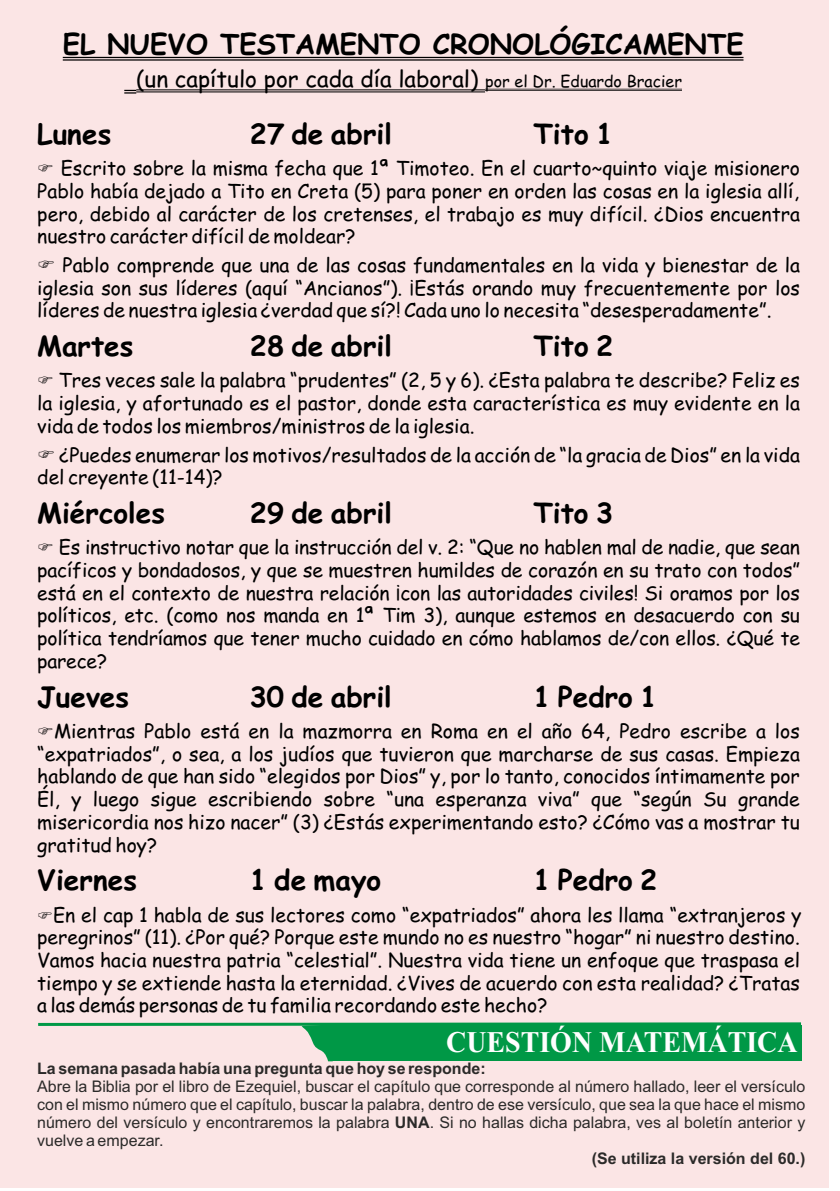
<style>
.page{position:relative;width:840px;height:1191px;background:#fff}
.page>*{position:absolute;margin:0;border:0;box-sizing:border-box;transform-origin:0 0}
.t1{font:700 30px "Times New Roman";color:#fefefe;scale:.93 1}
.t2{font:700 28px "Comic Sans MS";color:#000}
.t3{font:700 27.6px "Comic Sans MS";color:#000}
.t4{font:22.6px "Comic Sans MS";color:#000}
.t5{font:19.4px/22.8px "Comic Sans MS";color:#000;text-align:justify}
.t6{font:16px/17.8px "Arial";color:#2b2a29;text-align:justify}
.t7{font:700 16px "Arial";color:#2b2a29}
.s1{font-size:16px}
.s2{font-size:18px}
.s3{font-weight:700}
</style>
<div class="page">
<div style="left:0;top:0;width:828px;height:1187px;background:#fbe5e5"></div>
<hr style="left:63px;top:57px;width:680px;height:1px;background:#000">
<hr style="left:63px;top:59px;width:680px;height:2px;background:#000">
<svg style="left:124px;top:90px;width:12px;height:4px"></svg>
<hr style="left:136px;top:89px;width:349px;height:1px;background:#000">
<hr style="left:136px;top:91px;width:349px;height:1px;background:#000">
<hr style="left:485px;top:89px;width:196px;height:1px;background:#000">
<hr style="left:485px;top:90px;width:196px;height:1px;background:#000">
<svg style="left:301px;top:1026px;width:32px;height:35px"></svg>
<div style="left:330px;top:1025px;width:471px;height:35px;background:#009846"></div>
<svg style="left:38px;top:1022px;width:762px;height:4px;fill:#009846"></svg>
<h3 class="t3" style="left:63px;top:32px;width:682px">EL NUEVO TESTAMENTO CRONOLÓGICAMENTE</h3>
<p class="t4" style="left:136px;top:69px;width:547px">(un capítulo por cada día laboral) <span class="s1">por el Dr. Eduardo Bracier</span></p>
<h2 class="t2" style="left:37px;top:121px;width:75px">Lunes</h2>
<h2 class="t2" style="left:250px;top:121px;width:143px">27 de abril</h2>
<h2 class="t2" style="left:533px;top:121px;width:81px">Tito 1</h2>
<p class="t5" style="left:37px;top:159px;width:764px;text-indent:23px">Escrito sobre la misma fecha que 1ª Timoteo. En el cuarto<span class="s2">~</span>quinto viaje misionero Pablo había dejado a Tito en Creta (5) para poner en orden las cosas en la iglesia allí, pero, debido al carácter de los cretenses, el trabajo es muy difícil. ¿Dios encuentra nuestro carácter difícil de moldear?</p>
<p class="t5" style="left:37px;top:255px;width:763px;text-indent:25px">Pablo comprende que una de las cosas fundamentales en la vida y bienestar de la iglesia son sus líderes (aquí “Ancianos”). ¡Estás orando muy frecuentemente por los líderes de nuestra iglesia ¿verdad que sí?! Cada uno lo necesita “desesperadamente”.</p>
<h2 class="t2" style="left:37px;top:334px;width:98px">Martes</h2>
<h2 class="t2" style="left:250px;top:334px;width:143px">28 de abril</h2>
<h2 class="t2" style="left:533px;top:334px;width:81px">Tito 2</h2>
<p class="t5" style="left:37px;top:371px;width:763px;text-indent:21px">Tres veces sale la palabra “prudentes” (2, 5 y 6). ¿Esta palabra te describe? Feliz es la iglesia, y afortunado es el pastor, donde esta característica es muy evidente en la vida de todos los miembros/ministros de la iglesia.</p>
<p class="t5" style="left:37px;top:445px;width:763px;text-indent:22px">¿Puedes enumerar los motivos/resultados de la acción de “la gracia de Dios” en la vida del creyente (11-14)?</p>
<h2 class="t2" style="left:37px;top:500px;width:129px">Miércoles</h2>
<h2 class="t2" style="left:250px;top:500px;width:143px">29 de abril</h2>
<h2 class="t2" style="left:533px;top:500px;width:81px">Tito 3</h2>
<p class="t5" style="left:37px;top:538px;width:764px;text-indent:22px">Es instructivo notar que la instrucción del v. 2: “Que no hablen mal de nadie, que sean pacíficos y bondadosos, y que se muestren humildes de corazón en su trato con todos” está en el contexto de nuestra relación ¡con las autoridades civiles! Si oramos por los políticos, etc. (como nos manda en 1ª Tim 3), aunque estemos en desacuerdo con su política tendríamos que tener mucho cuidado en cómo hablamos de/con ellos. ¿Qué te parece?</p>
<h2 class="t2" style="left:37px;top:684px;width:93px">Jueves</h2>
<h2 class="t2" style="left:250px;top:684px;width:143px">30 de abril</h2>
<h2 class="t2" style="left:533px;top:684px;width:125px">1 Pedro 1</h2>
<p class="t5" style="left:37px;top:721px;width:763px;text-indent:17px">Mientras Pablo está en la mazmorra en Roma en el año 64, Pedro escribe a los “expatriados”, o sea, a los judíos que tuvieron que marcharse de sus casas. Empieza hablando de que han sido “elegidos por Dios” y, por lo tanto, conocidos íntimamente por Él, y luego sigue escribiendo sobre “una esperanza viva” que “según Su grande misericordia nos hizo nacer” (3) ¿Estás experimentando esto? ¿Cómo vas a mostrar tu gratitud hoy?</p>
<h2 class="t2" style="left:37px;top:867px;width:101px">Viernes</h2>
<h2 class="t2" style="left:250px;top:867px;width:133px">1 de mayo</h2>
<h2 class="t2" style="left:533px;top:867px;width:125px">1 Pedro 2</h2>
<p class="t5" style="left:37px;top:905px;width:765px;text-indent:16px">En el cap 1 habla de sus lectores como “expatriados” ahora les llama “extranjeros y peregrinos” (11). ¿Por qué? Porque este mundo no es nuestro “hogar” ni nuestro destino.<br>Vamos hacia nuestra patria “celestial”. Nuestra vida tiene un enfoque que traspasa el tiempo y se extiende hasta la eternidad. ¿Vives de acuerdo con esta realidad? ¿Tratas a las demás personas de tu familia recordando este hecho?</p>
<h1 class="t1" style="left:446px;top:1031px;width:379px">CUESTIÓN MATEMÁTICA</h1>
<p class="t7" style="left:37px;top:1062px;width:450px">La semana pasada había una pregunta que hoy se responde:</p>
<p class="t6" style="left:37px;top:1079px;width:769px">Abre la Biblia por el libro de Ezequiel, buscar el capítulo que corresponde al número hallado, leer el versículo con el mismo número que el capítulo, buscar la palabra, dentro de ese versículo, que sea la que hace el mismo número del versículo y encontraremos la palabra <span class="s3">UNA</span>. Si no hallas dicha palabra, ves al boletín anterior y vuelve a empezar.</p>
<p class="t7" style="left:591px;top:1152px;width:215px">(Se utiliza la versión del 60.)</p>
</div>
